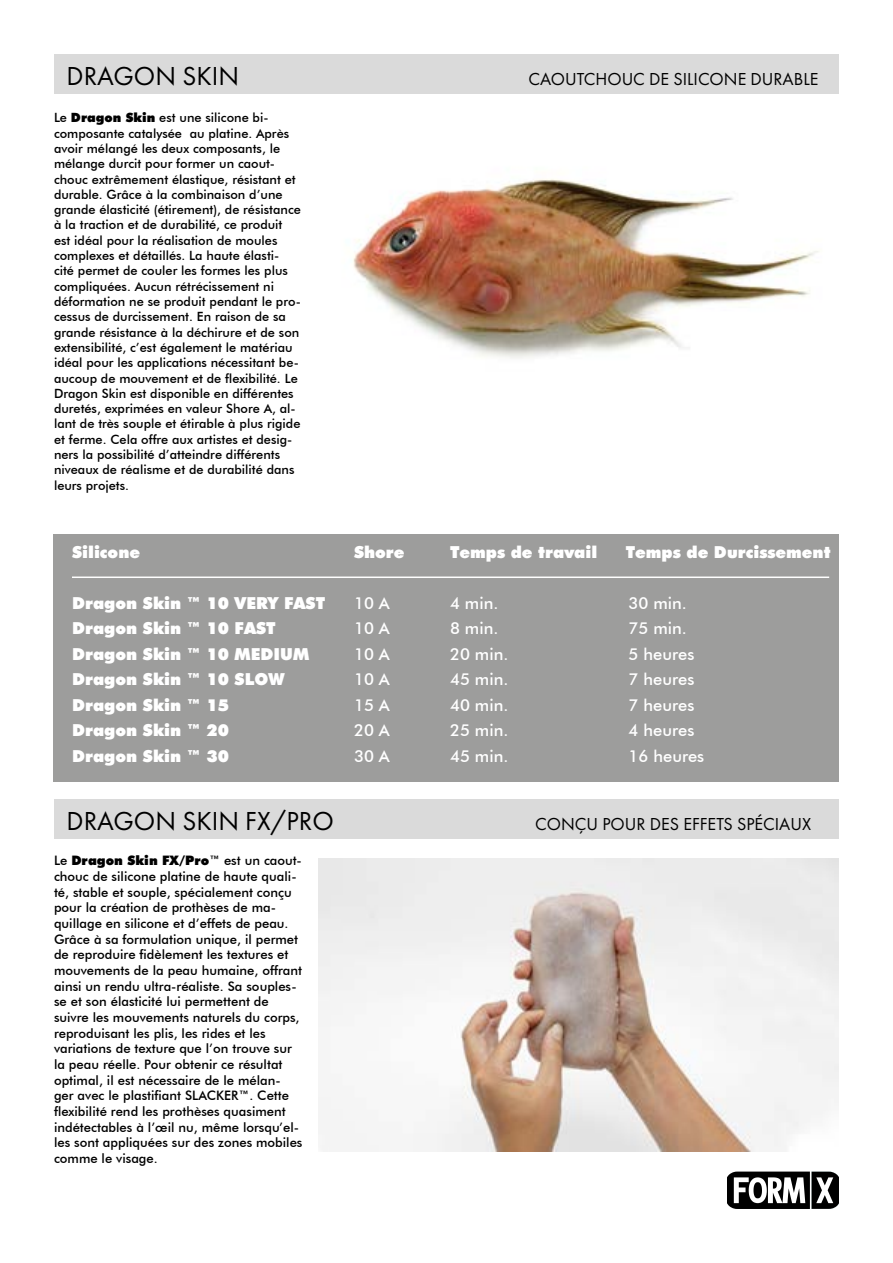
<style>
.page{position:relative;width:893px;height:1263px;background:#fff}
.page>*{position:absolute;margin:0;border:0;box-sizing:border-box;transform-origin:0 0}
.t1{font:27px "Futura PT";color:#000}
.t2{font:18px "Futura PT";color:#000}
.t3{font:900 16.5px "Futura BT";color:#fff}
.t4{font:500 16.5px "Futura BT";color:#fff}
.t5{font:500 13.05px/15.6px "Futura BT";color:#000}
.t6{font:500 12.75px/15.3px "Futura BT";color:#000}
.s1{font-weight:900}
</style>
<div class="page">
<svg style="left:727px;top:1171px;width:112px;height:38px"></svg>
<div style="left:54px;top:54px;width:785px;height:40px;background:#dadada"></div>
<div style="left:54px;top:799px;width:785px;height:39px;background:#dadada"></div>
<img style="left:353px;top:179px;width:466px;height:180px">
<div style="left:53px;top:534px;width:786px;height:247px;background:#9d9d9c"></div>
<hr style="left:72px;top:576px;width:757px;height:2px;background:#fff">
<img style="left:319px;top:859px;width:520px;height:292px">
<h1 class="t1" style="left:67px;top:60px;width:174px">DRAGON SKIN</h1>
<h2 class="t2" style="left:528px;top:69px;width:292px">CAOUTCHOUC DE SILICONE DURABLE</h2>
<p class="t6" style="left:54px;top:110px;width:248px">Le <span class="s1">Dragon Skin</span> est une silicone bi&shy;composante catalysée au platine. Après avoir mélangé les deux composants, le mélange durcit pour former un caout&shy;chouc extrêmement élastique, résistant et durable. Grâce à la combinaison d’une grande élasticité (étirement), de résistance à la traction et de durabilité, ce produit est idéal pour la réalisation de moules complexes et détaillés. La haute élasti&shy;cité permet de couler les formes les plus compliquées. Aucun rétrécissement ni déformation ne se produit pendant le pro&shy;cessus de durcissement. En raison de sa grande résistance à la déchirure et de son extensibilité, c’est également le matériau idéal pour les applications nécessitant be&shy;aucoup de mouvement et de flexibilité. Le Dragon Skin est disponible en différentes duretés, exprimées en valeur Shore A, al&shy;lant de très souple et étirable à plus rigide et ferme. Cela offre aux artistes et desig&shy;ners la possibilité d’atteindre différents niveaux de réalisme et de durabilité dans leurs projets.</p>
<p class="t3" style="left:72px;top:542px;width:70px">Silicone</p>
<p class="t3" style="left:354px;top:542px;width:52px">Shore</p>
<p class="t3" style="left:450px;top:542px;width:149px">Temps de travail</p>
<p class="t3" style="left:626px;top:542px;width:206px">Temps de Durcissement</p>
<p class="t3" style="left:72px;top:593px;width:255px">Dragon Skin ™ 10 VERY FAST</p>
<p class="t4" style="left:354px;top:593px;width:37px">10 A</p>
<p class="t4" style="left:450px;top:593px;width:50px">4 min.</p>
<p class="t4" style="left:628px;top:593px;width:60px">30 min.</p>
<p class="t3" style="left:72px;top:618px;width:205px">Dragon Skin ™ 10 FAST</p>
<p class="t4" style="left:354px;top:618px;width:37px">10 A</p>
<p class="t4" style="left:450px;top:618px;width:50px">8 min.</p>
<p class="t4" style="left:628px;top:618px;width:60px">75 min.</p>
<p class="t3" style="left:72px;top:644px;width:239px">Dragon Skin ™ 10 MEDIUM</p>
<p class="t4" style="left:354px;top:644px;width:37px">10 A</p>
<p class="t4" style="left:450px;top:644px;width:60px">20 min.</p>
<p class="t4" style="left:628px;top:644px;width:67px">5 heures</p>
<p class="t3" style="left:72px;top:669px;width:214px">Dragon Skin ™ 10 SLOW</p>
<p class="t4" style="left:354px;top:669px;width:37px">10 A</p>
<p class="t4" style="left:450px;top:669px;width:60px">45 min.</p>
<p class="t4" style="left:628px;top:669px;width:67px">7 heures</p>
<p class="t3" style="left:72px;top:695px;width:158px">Dragon Skin ™ 15</p>
<p class="t4" style="left:354px;top:695px;width:37px">15 A</p>
<p class="t4" style="left:450px;top:695px;width:60px">40 min.</p>
<p class="t4" style="left:628px;top:695px;width:67px">7 heures</p>
<p class="t3" style="left:72px;top:720px;width:158px">Dragon Skin ™ 20</p>
<p class="t4" style="left:354px;top:720px;width:37px">20 A</p>
<p class="t4" style="left:450px;top:720px;width:60px">25 min.</p>
<p class="t4" style="left:628px;top:720px;width:67px">4 heures</p>
<p class="t3" style="left:72px;top:746px;width:158px">Dragon Skin ™ 30</p>
<p class="t4" style="left:354px;top:746px;width:37px">30 A</p>
<p class="t4" style="left:450px;top:746px;width:60px">45 min.</p>
<p class="t4" style="left:628px;top:746px;width:77px">16 heures</p>
<h1 class="t1" style="left:67px;top:805px;width:269px">DRAGON SKIN FX/PRO</h1>
<h2 class="t2" style="left:535px;top:813px;width:277px">CONÇU POUR DES EFFETS SPÉCIAUX</h2>
<p class="t5" style="left:54px;top:853px;width:250px">Le <span class="s1">Dragon Skin FX/Pro</span>™ est un caout&shy;chouc de silicone platine de haute quali&shy;té, stable et souple, spécialement conçu pour la création de prothèses de ma&shy;quillage en silicone et d’effets de peau.<br>Grâce à sa formulation unique, il permet de reproduire fidèlement les textures et mouvements de la peau humaine, offrant ainsi un rendu ultra-réaliste. Sa souples&shy;se et son élasticité lui permettent de suivre les mouvements naturels du corps, reproduisant les plis, les rides et les variations de texture que l’on trouve sur la peau réelle. Pour obtenir ce résultat optimal, il est nécessaire de le mélan&shy;ger avec le plastifiant SLACKER™. Cette flexibilité rend les prothèses quasiment indétectables à l’œil nu, même lorsqu’el&shy;les sont appliquées sur des zones mobiles comme le visage.</p>
</div>
